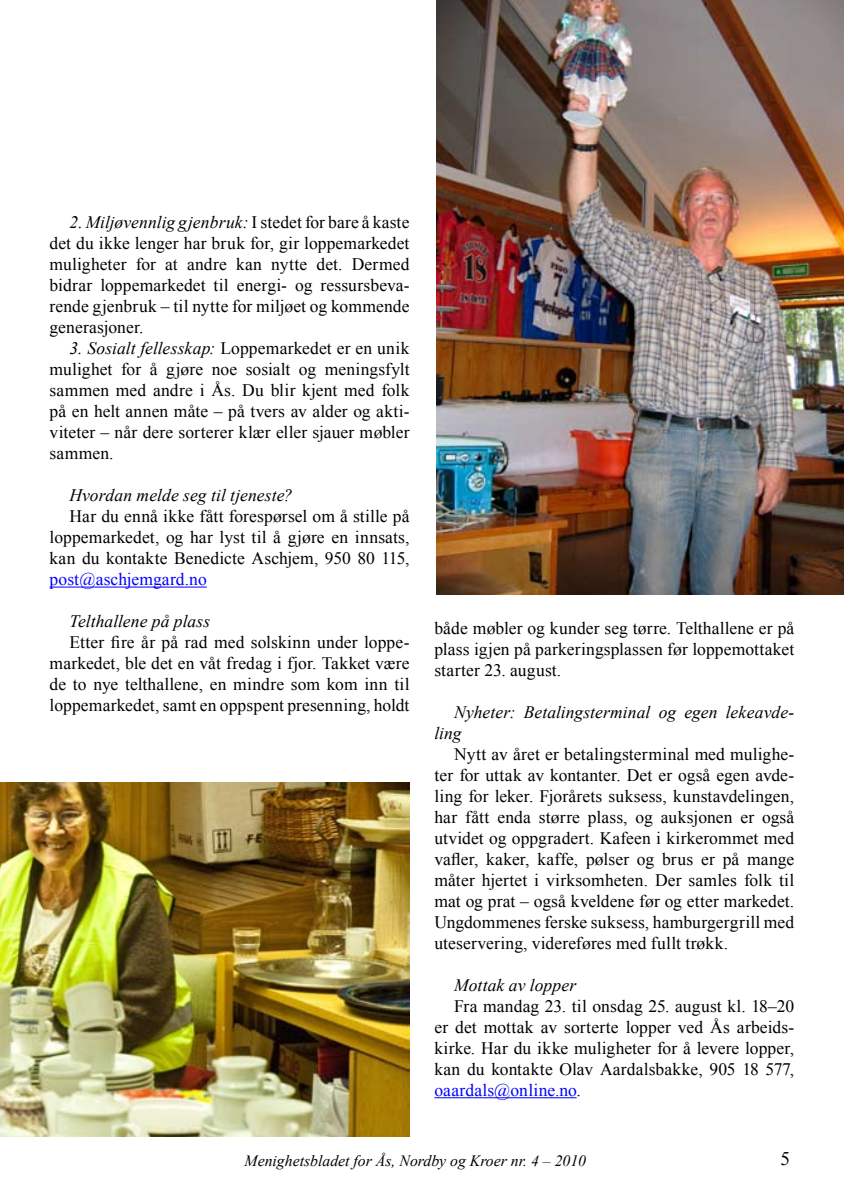
<style>
.page{position:relative;width:844px;height:1191px;background:#fff}
.page>*{position:absolute;margin:0;border:0;box-sizing:border-box;transform-origin:0 0}
.t1{font:19.25px "Times New Roman";color:#000}
.t2{font:17.5px/21px "Times New Roman";letter-spacing:.01em;color:#000;text-align:justify}
.t3{font:italic 17.5px/21px "Times New Roman";letter-spacing:.005em;color:#000}
.t4{font:17.5px "Times New Roman";letter-spacing:.005em;color:#00f}
.t5{font:italic 15.75px "Times New Roman";color:#000}
.s1{font-style:italic}
.s2{color:#00f}
</style>
<div class="page">
<img style="left:0;top:782px;width:409px;height:354px">
<hr style="left:50px;top:586px;width:157px;height:1px;background:#00f">
<hr style="left:434px;top:1097px;width:142px;height:1px;background:#00f">
<img style="left:437px;top:0;width:406px;height:594px">
<p class="t2" style="left:50px;top:211px;width:361px;text-indent:20px"><span class="s1">2. Miljøvennlig gjenbruk:</span> I stedet for bare å kaste det du ikke lenger har bruk for, gir loppemarkedet muligheter for at andre kan nytte det. Dermed bidrar loppemarkedet til energi- og ressursbeva&shy;rende gjenbruk – til nytte for miljøet og kommende generasjoner.</p>
<p class="t2" style="left:50px;top:337px;width:361px;text-indent:20px"><span class="s1">3. Sosialt fellesskap:</span> Loppemarkedet er en unik mulighet for å gjøre noe sosialt og meningsfylt sammen med andre i Ås. Du blir kjent med folk på en helt annen måte – på tvers av alder og akti&shy;viteter – når dere sorterer klær eller sjauer møbler sammen.</p>
<p class="t3" style="left:69px;top:484px;width:225px">Hvordan melde seg til tjeneste?</p>
<p class="t2" style="left:50px;top:505px;width:361px;text-indent:20px">Har du ennå ikke fått forespørsel om å stille på loppemarkedet, og har lyst til å gjøre en innsats, kan du kontakte Benedicte Aschjem, 950 80 115,</p>
<p class="t4" style="left:50px;top:567px;width:159px">post@aschjemgard.no</p>
<p class="t3" style="left:69px;top:610px;width:142px">Telthallene på plass</p>
<p class="t2" style="left:50px;top:631px;width:361px;text-indent:20px">Etter fire år på rad med solskinn under loppe&shy;markedet, ble det en våt fredag i fjor. Takket være de to nye telthallene, en mindre som kom inn til loppemarkedet, samt en oppspent presenning, holdt</p>
<p class="t2" style="left:434px;top:617px;width:361px">både møbler og kunder seg tørre. Telthallene er på plass igjen på parkeringsplassen før loppemottaket starter 23. august.</p>
<p class="t3" style="left:434px;top:701px;width:361px;text-indent:20px">Nyheter: Betalingsterminal og egen lekeavde&shy;ling</p>
<p class="t2" style="left:434px;top:743px;width:361px;text-indent:20px">Nytt av året er betalingsterminal med mulighe&shy;ter for uttak av kontanter. Det er også egen avde&shy;ling for leker. Fjorårets suksess, kunstavdelingen, har fått enda større plass, og auksjonen er også utvidet og oppgradert. Kafeen i kirkerommet med vafler, kaker, kaffe, pølser og brus er på mange måter hjertet i virksomheten. Der samles folk til mat og prat – også kveldene før og etter markedet.<br>Ungdommenes ferske suksess, hamburgergrill med uteservering, videreføres med fullt trøkk.</p>
<p class="t3" style="left:454px;top:974px;width:123px">Mottak av lopper</p>
<p class="t2" style="left:434px;top:995px;width:361px;text-indent:20px">Fra mandag 23. til onsdag 25. august kl. 18–20 er det mottak av sorterte lopper ved Ås arbeids&shy;kirke. Har du ikke muligheter for å levere lopper, kan du kontakte Olav Aardalsbakke, 905 18 577, <span class="s2">oaardals@online.no</span>.</p>
<p class="t5" style="left:244px;top:1149px;width:343px">Menighetsbladet for Ås, Nordby og Kroer nr. 4 – 2010</p>
<p class="t1" style="left:780px;top:1145px;width:11px">5</p>
</div>
